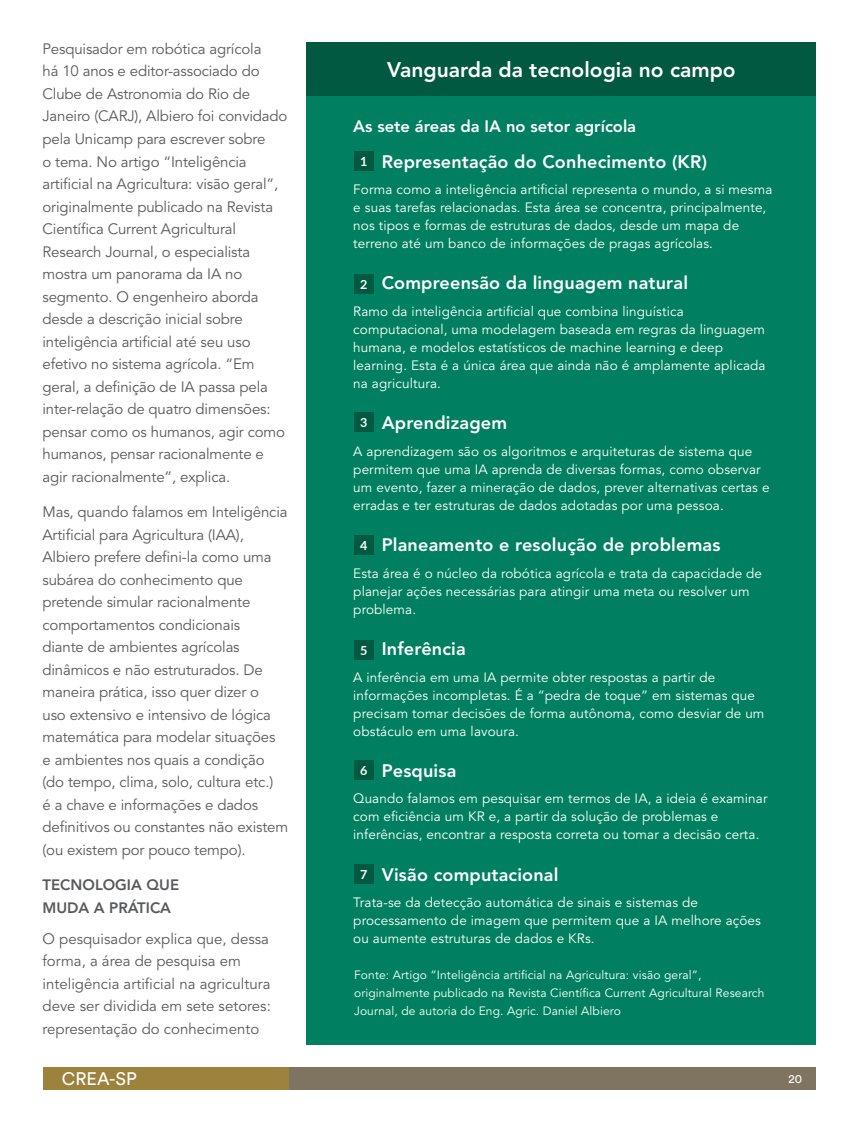
<style>
.page{position:relative;width:859px;height:1132px;background:#fff}
.page>*{position:absolute;margin:0;border:0;box-sizing:border-box;transform-origin:0 0}
.t1{font:800 21px "Avenir LT Std";color:#fff}
.t2{font:800 18px "Avenir LT Std";letter-spacing:.01em;color:#fff}
.t3{font:18px "Circular Std";color:#fff}
.t4{font:800 16.5px "Avenir LT Std";color:#fff}
.t5{font:15px/22.5px "Avenir LT Std";letter-spacing:-.01em;color:#58595b}
.t6{font:800 15px/22.5px "Avenir LT Std";color:#58595b}
.t7{font:13.5px/18px "Avenir LT Std";letter-spacing:.01em;color:#fff}
.t8{font:700 12.6px "Lato";color:#fff}
.t9{font:12px/18px "Avenir LT Std";letter-spacing:.01em;color:#fff}
.t10{font:12px "Circular Std";color:#fff}
</style>
<div class="page">
<div style="left:306px;top:43px;width:510px;height:1001px;background:#008060"></div>
<div style="left:306px;top:43px;width:510px;height:53px;background:#005940"></div>
<div style="left:288px;top:1066px;width:528px;height:23px;background:#7e7460"></div>
<div style="left:43px;top:1066px;width:245px;height:23px;background:#9c823c"></div>
<div style="left:354px;top:152px;width:19px;height:19px;background:#005940"></div>
<div style="left:354px;top:275px;width:19px;height:19px;background:#005940"></div>
<div style="left:354px;top:412px;width:19px;height:20px;background:#005940"></div>
<div style="left:354px;top:535px;width:19px;height:19px;background:#005940"></div>
<div style="left:354px;top:640px;width:19px;height:19px;background:#005940"></div>
<div style="left:354px;top:760px;width:19px;height:19px;background:#005940"></div>
<div style="left:354px;top:864px;width:19px;height:19px;background:#005940"></div>
<p class="t5" style="left:43px;top:38px;width:246px">Pesquisador em robótica agrícola<br>há 10 anos e editor-associado do Clube de Astronomia do Rio de Janeiro (CARJ), Albiero foi convidado pela Unicamp para escrever sobre<br>o tema. No artigo “Inteligência artificial na Agricultura: visão geral”, originalmente publicado na Revista Científica Current Agricultural Research Journal, o especialista mostra um panorama da IA no segmento. O engenheiro aborda desde a descrição inicial sobre inteligência artificial até seu uso efetivo no sistema agrícola. “Em geral, a definição de IA passa pela inter-relação de quatro dimensões: pensar como os humanos, agir como humanos, pensar racionalmente e agir racionalmente”, explica.</p>
<p class="t5" style="left:43px;top:501px;width:247px">Mas, quando falamos em Inteligência Artificial para Agricultura (IAA), Albiero prefere defini-la como uma subárea do conhecimento que pretende simular racionalmente comportamentos condicionais<br>diante de ambientes agrícolas dinâmicos e não estruturados. De maneira prática, isso quer dizer o<br>uso extensivo e intensivo de lógica matemática para modelar situações<br>e ambientes nos quais a condição (do tempo, clima, solo, cultura etc.)<br>é a chave e informações e dados definitivos ou constantes não existem (ou existem por pouco tempo).</p>
<p class="t6" style="left:43px;top:873px;width:138px">TECNOLOGIA QUE<br>MUDA A PRÁTICA</p>
<p class="t5" style="left:43px;top:927px;width:230px">O pesquisador explica que, dessa forma, a área de pesquisa em inteligência artificial na agricultura deve ser dividida em sete setores: representação do conhecimento</p>
<h2 class="t3" style="left:62px;top:1067px;width:77px">CREA-SP</h2>
<h1 class="t1" style="left:387px;top:57px;width:350px">Vanguarda da tecnologia no campo</h1>
<p class="t4" style="left:353px;top:116px;width:284px">As sete áreas da IA no setor agrícola</p>
<h2 class="t2" style="left:382px;top:151px;width:327px">Representação do Conhecimento (KR)</h2>
<p class="t7" style="left:353px;top:181px;width:421px">Forma como a inteligência artificial representa o mundo, a si mesma e suas tarefas relacionadas. Esta área se concentra, principalmente, nos tipos e formas de estruturas de dados, desde um mapa de terreno até um banco de informações de pragas agrícolas.</p>
<h2 class="t2" style="left:382px;top:272px;width:308px">Compreensão da linguagem natural</h2>
<p class="t7" style="left:353px;top:302px;width:414px">Ramo da inteligência artificial que combina linguística computacional, uma modelagem baseada em regras da linguagem humana, e modelos estatísticos de machine learning e deep learning. Esta é a única área que ainda não é amplamente aplicada na agricultura.</p>
<h2 class="t2" style="left:382px;top:412px;width:127px">Aprendizagem</h2>
<p class="t7" style="left:353px;top:442px;width:418px">A aprendizagem são os algoritmos e arquiteturas de sistema que permitem que uma IA aprenda de diversas formas, como observar um evento, fazer a mineração de dados, prever alternativas certas e erradas e ter estruturas de dados adotadas por uma pessoa.</p>
<h2 class="t2" style="left:382px;top:534px;width:340px">Planeamento e resolução de problemas</h2>
<p class="t7" style="left:353px;top:564px;width:410px">Esta área é o núcleo da robótica agrícola e trata da capacidade de planejar ações necessárias para atingir uma meta ou resolver um problema.</p>
<h2 class="t2" style="left:382px;top:638px;width:85px">Inferência</h2>
<p class="t7" style="left:353px;top:668px;width:413px">A inferência em uma IA permite obter respostas a partir de informações incompletas. É a “pedra de toque” em sistemas que precisam tomar decisões de forma autônoma, como desviar de um obstáculo em uma lavoura.</p>
<h2 class="t2" style="left:382px;top:759px;width:76px">Pesquisa</h2>
<p class="t7" style="left:353px;top:789px;width:416px">Quando falamos em pesquisar em termos de IA, a ideia é examinar com eficiência um KR e, a partir da solução de problemas e inferências, encontrar a resposta correta ou tomar a decisão certa.</p>
<h2 class="t2" style="left:382px;top:863px;width:178px">Visão computacional</h2>
<p class="t7" style="left:353px;top:893px;width:409px">Trata-se da detecção automática de sinais e sistemas de processamento de imagem que permitem que a IA melhore ações ou aumente estruturas de dados e KRs.</p>
<p class="t8" style="left:360px;top:152px;width:9px">1</p>
<p class="t8" style="left:360px;top:275px;width:9px">2</p>
<p class="t8" style="left:360px;top:413px;width:9px">3</p>
<p class="t8" style="left:360px;top:536px;width:9px">4</p>
<p class="t8" style="left:360px;top:641px;width:9px">5</p>
<p class="t8" style="left:360px;top:761px;width:9px">6</p>
<p class="t8" style="left:360px;top:864px;width:9px">7</p>
<p class="t9" style="left:354px;top:966px;width:412px">Fonte: Artigo “Inteligência artificial na Agricultura: visão geral”, originalmente publicado na Revista Científica Current Agricultural Research<br>Journal, de autoria do Eng. Agric. Daniel Albiero</p>
<p class="t10" style="left:788px;top:1071px;width:15px">20</p>
</div>
